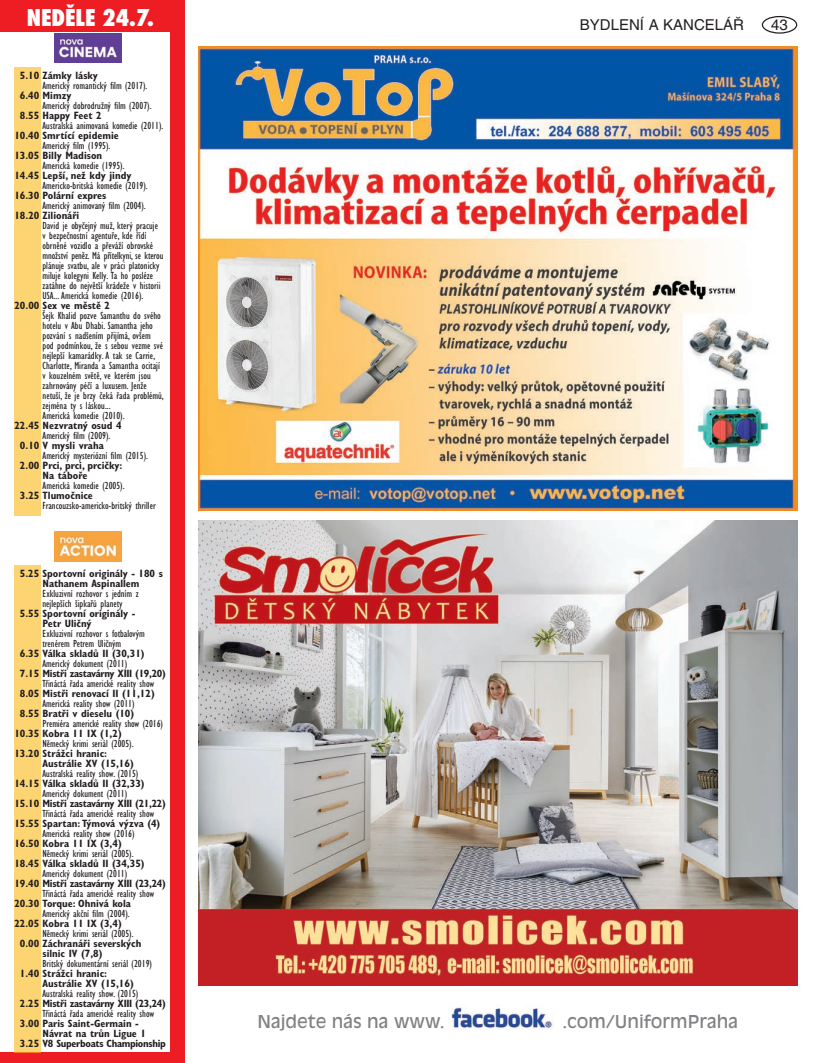
<style>
.page{position:relative;width:815px;height:1063px;background:#fff}
.page>*{position:absolute;margin:0;border:0;box-sizing:border-box;transform-origin:0 0}
.t1{font:800 condensed 22.5px "Futura";color:#fff}
.t2{font:17.5px "Antique Olive CE";color:#808285}
.t3{font:15px "Helvetica CE";color:#231f20}
.t4{font:condensed 10.62px/10px "Gill Sans CE";color:#231f20}
.t5{font:700 condensed 10.62px/10px "Gill Sans CE";color:#231f20}
.t6{font:700 condensed 10.62px "Gill Sans CE";letter-spacing:-.03em;color:#231f20}
</style>
<div class="page">
<div style="left:762px;top:16px;width:35px;height:18px;border:1px solid #231f20;border-radius:50%"></div>
<img style="left:451px;top:1007px;width:103px;height:23px">
<div style="left:0;top:0;width:184px;height:32px;background:#ee1d23"></div>
<img style="left:54px;top:34px;width:67px;height:29px">
<div style="left:170px;top:0;width:14px;height:1063px;background:#ee1d23"></div>
<div style="left:0;top:1052px;width:174px;height:11px;background:#ee1d23"></div>
<div style="left:14px;top:67px;width:27px;height:449px;background:#fdd472"></div>
<img style="left:54px;top:532px;width:67px;height:29px">
<div style="left:14px;top:565px;width:27px;height:487px;background:#fdd472"></div>
<img style="left:198px;top:46px;width:599px;height:464px">
<img style="left:198px;top:521px;width:599px;height:464px">
<h1 class="t1" style="left:27px;top:2px;width:129px">NEDĚLE 24.7.</h1>
<p class="t5" style="left:20px;top:71px;width:80px">5.10 Zámky lásky</p>
<p class="t4" style="left:43px;top:81px;width:106px">Americký romantický film (2017).</p>
<p class="t5" style="left:20px;top:91px;width:53px">6.40 Mimzy</p>
<p class="t4" style="left:43px;top:101px;width:111px">Americký dobrodružný film (2007).</p>
<p class="t5" style="left:20px;top:111px;width:83px">8.55 Happy Feet 2</p>
<p class="t4" style="left:43px;top:121px;width:122px">Australská animovaná komedie (2011).</p>
<p class="t5" style="left:14px;top:131px;width:106px">10.40 Smrtící epidemie</p>
<p class="t4" style="left:43px;top:141px;width:69px">Americký film (1995).</p>
<p class="t5" style="left:14px;top:151px;width:89px">13.05 Billy Madison</p>
<p class="t4" style="left:43px;top:161px;width:84px">Americká komedie (1995).</p>
<p class="t5" style="left:14px;top:171px;width:119px">14.45 Lepší, než kdy jindy</p>
<p class="t4" style="left:43px;top:181px;width:107px">Americko-britská komedie (2019).</p>
<p class="t5" style="left:14px;top:191px;width:94px">16.30 Polární expres</p>
<p class="t4" style="left:43px;top:201px;width:105px">Americký animovaný film (2004).</p>
<p class="t5" style="left:14px;top:211px;width:67px">18.20 Zilionáři</p>
<p class="t4" style="left:43px;top:221px;width:122px">David je obyčejný muž, který pracuje v bezpečnostní agentuře, kde řídí obrněné vozidlo a převáží obrovské množství peněz. Má přítelkyni, se kterou plánuje svatbu, ale v práci platonicky miluje kolegyni Kelly. Ta ho posléze zatáhne do největší krádeže v historii USA... Americká komedie (2016).</p>
<p class="t5" style="left:14px;top:301px;width:97px">20.00 Sex ve městě 2</p>
<p class="t4" style="left:43px;top:311px;width:123px">Šejk Khalid pozve Samanthu do svého hotelu v Abu Dhabi. Samantha jeho pozvání s nadšením přijímá, ovšem pod podmínkou, že s sebou vezme své nejlepší kamarádky. A tak se Carrie, Charlotte, Miranda a Samantha ocitají v kouzelném světě, ve kterém jsou zahrnovány péčí a luxusem. Jenže netuší, že je brzy čeká řada problémů, zejména ty s láskou...<br>Americká komedie (2010).</p>
<p class="t5" style="left:14px;top:421px;width:109px">22.45 Nezvratný osud 4</p>
<p class="t4" style="left:43px;top:431px;width:69px">Americký film (2009).</p>
<p class="t5" style="left:20px;top:441px;width:85px">0.10 V mysli vraha</p>
<p class="t4" style="left:43px;top:451px;width:107px">Americký mysteriózní film (2015).</p>
<p class="t5" style="left:43px;top:461px;width:81px;text-indent:-23px">2.00 Prci, prci, prcičky:<br>Na táboře</p>
<p class="t4" style="left:43px;top:481px;width:84px">Americká komedie (2005).</p>
<p class="t5" style="left:20px;top:491px;width:74px">3.25 Tlumočnice</p>
<p class="t4" style="left:43px;top:501px;width:115px">Francouzsko-americko-britský thriller</p>
<p class="t5" style="left:20px;top:568px;width:144px;text-align:center">5.25 Sportovní originály - 180 s<br>Nathanem Aspinallem</p>
<p class="t4" style="left:43px;top:588px;width:98px">Exkluzivní rozhovor s jedním z nejlepších šipkařů planety</p>
<p class="t5" style="left:43px;top:608px;width:95px;text-indent:-23px">5.55 Sportovní originály -<br>Petr Uličný</p>
<p class="t4" style="left:43px;top:628px;width:104px">Exkluzivní rozhovor s fotbalovým trenérem Petrem Uličným</p>
<p class="t5" style="left:20px;top:648px;width:126px">6.35 Válka skladů II (30,31)</p>
<p class="t4" style="left:43px;top:658px;width:86px">Americký dokument (2011)</p>
<p class="t6" style="left:20px;top:667px;width:147px">7.15 Mistři zastavárny XIII (19,20)</p>
<p class="t4" style="left:43px;top:678px;width:113px">Třináctá řada americké reality show</p>
<p class="t5" style="left:20px;top:688px;width:136px">8.05 Mistři renovací II (11,12)</p>
<p class="t4" style="left:43px;top:698px;width:94px">Americká reality show (2011)</p>
<p class="t5" style="left:20px;top:708px;width:116px">8.55 Bratři v dieselu (10)</p>
<p class="t4" style="left:43px;top:718px;width:122px">Premiéra americké reality show (2016)</p>
<p class="t5" style="left:14px;top:728px;width:109px">10.35 Kobra 11 IX (1,2)</p>
<p class="t4" style="left:43px;top:738px;width:93px">Německý krimi seriál (2005).</p>
<p class="t5" style="left:43px;top:748px;width:93px;text-indent:-28px">13.20 Strážci hranic:<br>Austrálie XV (15,16)</p>
<p class="t4" style="left:43px;top:768px;width:97px">Australská reality show. (2015)</p>
<p class="t5" style="left:14px;top:778px;width:132px">14.15 Válka skladů II (32,33)</p>
<p class="t4" style="left:43px;top:788px;width:86px">Americký dokument (2011)</p>
<p class="t6" style="left:14px;top:797px;width:153px">15.10 Mistři zastavárny XIII (21,22)</p>
<p class="t4" style="left:43px;top:808px;width:113px">Třináctá řada americké reality show</p>
<p class="t5" style="left:14px;top:818px;width:148px">15.55 Spartan: Týmová výzva (4)</p>
<p class="t4" style="left:43px;top:828px;width:94px">Americká reality show (2016)</p>
<p class="t5" style="left:14px;top:838px;width:109px">16.50 Kobra 11 IX (3,4)</p>
<p class="t4" style="left:43px;top:848px;width:93px">Německý krimi seriál (2005).</p>
<p class="t5" style="left:14px;top:858px;width:132px">18.45 Válka skladů II (34,35)</p>
<p class="t4" style="left:43px;top:868px;width:86px">Americký dokument (2011)</p>
<p class="t6" style="left:14px;top:877px;width:153px">19.40 Mistři zastavárny XIII (23,24)</p>
<p class="t4" style="left:43px;top:888px;width:113px">Třináctá řada americké reality show</p>
<p class="t5" style="left:14px;top:898px;width:118px">20.30 Torque: Ohnivá kola</p>
<p class="t4" style="left:43px;top:908px;width:89px">Americký akční film (2004).</p>
<p class="t5" style="left:14px;top:918px;width:109px">22.05 Kobra 11 IX (3,4)</p>
<p class="t4" style="left:43px;top:928px;width:93px">Německý krimi seriál (2005).</p>
<p class="t5" style="left:43px;top:938px;width:100px;text-indent:-23px">0.00 Záchranáři severských silnic IV (7,8)</p>
<p class="t4" style="left:43px;top:958px;width:111px">Britský dokumentární seriál (2019)</p>
<p class="t5" style="left:43px;top:968px;width:93px;text-indent:-23px">1.40 Strážci hranic:<br>Austrálie XV (15,16)</p>
<p class="t4" style="left:43px;top:988px;width:97px">Australská reality show. (2015)</p>
<p class="t6" style="left:20px;top:997px;width:147px">2.25 Mistři zastavárny XIII (23,24)</p>
<p class="t4" style="left:43px;top:1008px;width:113px">Třináctá řada americké reality show</p>
<p class="t5" style="left:20px;top:1018px;width:120px">3.00 Paris Saint-Germain -</p>
<p class="t5" style="left:43px;top:1028px;width:105px">Návrat na trůn Ligue 1</p>
<p class="t6" style="left:20px;top:1037px;width:148px">3.25 V8 Superboats Championship</p>
<h3 class="t3" style="left:580px;top:16px;width:166px">BYDLENÍ A KANCELÁŘ</h3>
<h3 class="t3" style="left:771px;top:16px;width:18px">43</h3>
<h2 class="t2" style="left:257px;top:1012px;width:189px">Najdete nás na www.</h2>
<h2 class="t2" style="left:562px;top:1012px;width:177px">.com/UniformPraha</h2>
</div>
